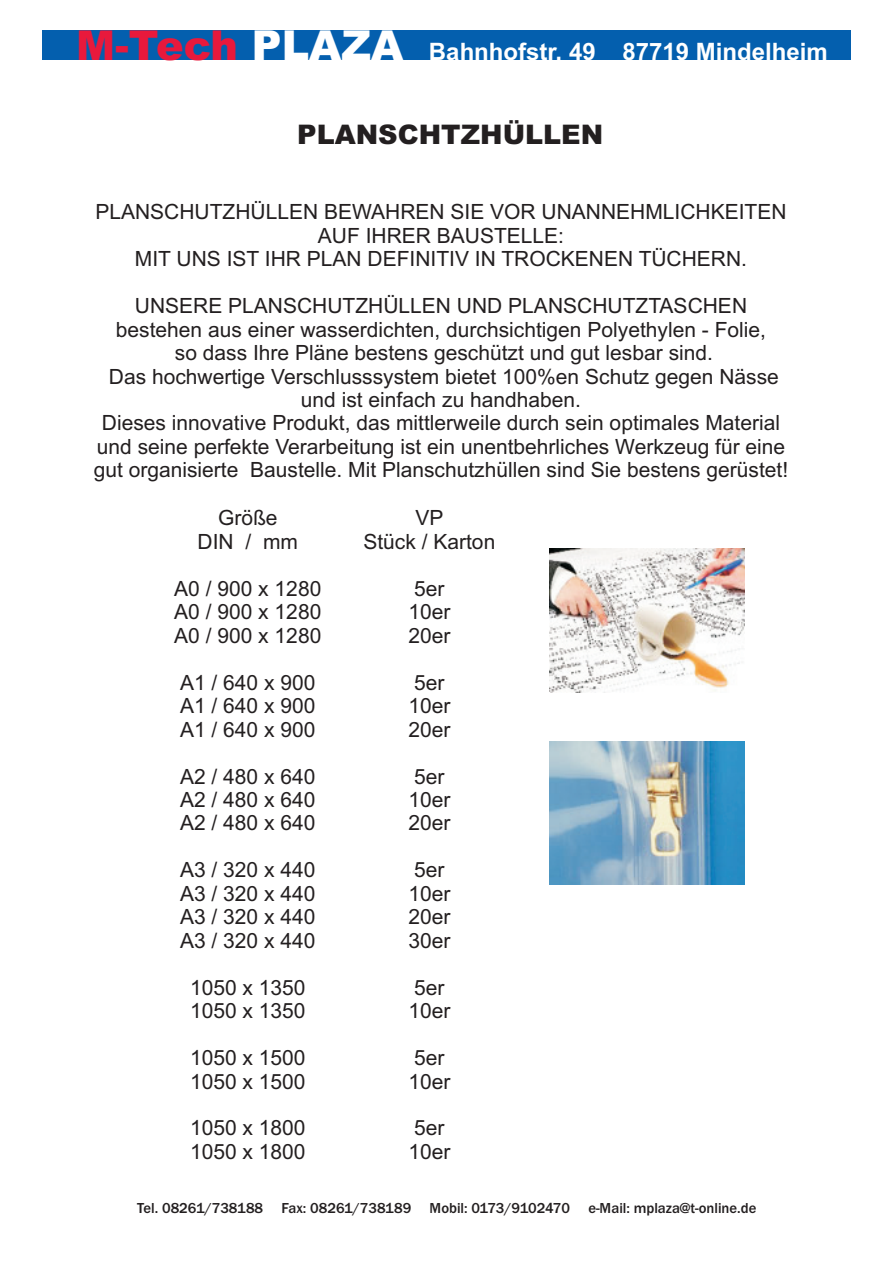
<style>
.page{position:relative;width:893px;height:1263px;background:#fff}
.page>*{position:absolute;margin:0;border:0;box-sizing:border-box;transform-origin:0 0}
.t1{font:900 27px "Arial";color:#231f20}
.t2{font:700 24px "Arial";color:#fff}
.t3{font:21px/23.4px "Arial";color:#231f20}
.t4{font:500 15px "Franklin Gothic";color:#231f20}
.s1{font-weight:900;font-size:41.25px;color:#e8193c}
.s2{font-weight:900;font-size:41.25px}
</style>
<div class="page">
<div style="left:42px;top:30px;width:808px;height:30px;background:#045fae"></div>
<img style="left:549px;top:549px;width:196px;height:143px">
<img style="left:549px;top:741px;width:196px;height:144px">
<p class="t2" style="left:76px;top:42px;width:753px"><span class="s1">M-Tech</span> <span class="s2">PLAZA</span> Bahnhofstr. 49 87719 Mindelheim</p>
<p class="t1" style="left:297px;top:124px;width:307px">PLANSCHTZHÜLLEN</p>
<p class="t3" style="left:95px;top:202px;width:693px;text-align:center">PLANSCHUTZHÜLLEN BEWAHREN SIE VOR UNANNEHMLICHKEITEN<br>AUF IHRER BAUSTELLE:<br>MIT UNS IST IHR PLAN DEFINITIV IN TROCKENEN TÜCHERN.</p>
<p class="t3" style="left:94px;top:296px;width:696px;text-align:center">UNSERE PLANSCHUTZHÜLLEN UND PLANSCHUTZTASCHEN bestehen aus einer wasserdichten, durchsichtigen Polyethylen - Folie,<br>so dass Ihre Pläne bestens geschützt und gut lesbar sind.<br>Das hochwertige Verschlusssystem bietet 100%en Schutz gegen Nässe und ist einfach zu handhaben.<br>Dieses innovative Produkt, das mittlerweile durch sein optimales Material und seine perfekte Verarbeitung ist ein unentbehrliches Werkzeug für eine gut organisierte Baustelle. Mit Planschutzhüllen sind Sie bestens gerüstet!</p>
<p class="t3" style="left:198px;top:508px;width:102px;text-align:center">Größe<br>DIN / mm</p>
<p class="t3" style="left:174px;top:579px;width:149px;text-align:justify">A0 / 900 x 1280<br>A0 / 900 x 1280<br>A0 / 900 x 1280</p>
<p class="t3" style="left:180px;top:672px;width:137px;text-align:justify">A1 / 640 x 900<br>A1 / 640 x 900<br>A1 / 640 x 900</p>
<p class="t3" style="left:180px;top:766px;width:137px;text-align:justify">A2 / 480 x 640<br>A2 / 480 x 640<br>A2 / 480 x 640</p>
<p class="t3" style="left:180px;top:860px;width:137px;text-align:justify">A3 / 320 x 440<br>A3 / 320 x 440<br>A3 / 320 x 440<br>A3 / 320 x 440</p>
<p class="t3" style="left:190px;top:977px;width:117px">1050 x 1350<br>1050 x 1350</p>
<p class="t3" style="left:190px;top:1048px;width:117px">1050 x 1500<br>1050 x 1500</p>
<p class="t3" style="left:190px;top:1118px;width:117px">1050 x 1800<br>1050 x 1800</p>
<p class="t3" style="left:363px;top:508px;width:133px;text-align:center">VP<br>Stück / Karton</p>
<p class="t3" style="left:408px;top:579px;width:44px">5er<br>10er<br>20er</p>
<p class="t3" style="left:408px;top:672px;width:44px">5er<br>10er<br>20er</p>
<p class="t3" style="left:408px;top:766px;width:44px">5er<br>10er<br>20er</p>
<p class="t3" style="left:408px;top:860px;width:44px">5er<br>10er<br>20er<br>30er</p>
<p class="t3" style="left:408px;top:977px;width:44px">5er<br>10er</p>
<p class="t3" style="left:408px;top:1048px;width:44px">5er<br>10er</p>
<p class="t3" style="left:408px;top:1118px;width:44px">5er<br>10er</p>
<p class="t4" style="left:137px;top:1202px;width:621px">Tel. 08261/738188 Fax: 08261/738189 Mobil: 0173/9102470 e-Mail: mplaza@t-online.de</p>
</div>
